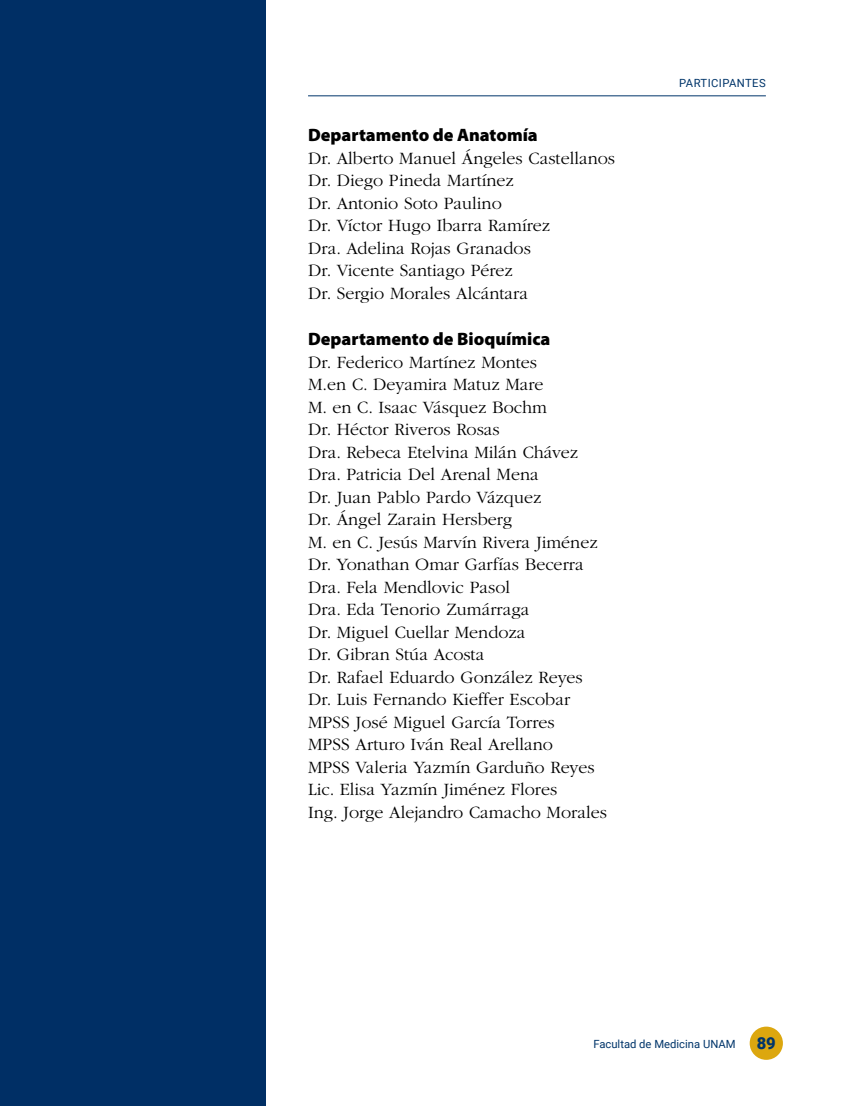
<style>
.page{position:relative;width:851px;height:1106px;background:#fff}
.page>*{position:absolute;margin:0;border:0;box-sizing:border-box;transform-origin:0 0}
.t1{font:300 18px/22.5px "ITC Garamond Std";color:#000}
.t2{font:900 18px "Myriad Pro";color:#000}
.t3{font:900 16.5px "Roboto";color:#00356a}
.t4{font:11.25px "Roboto";color:#00356a}
.t5{font:11.25px "Roboto";letter-spacing:.035em;color:#00356a}
</style>
<div class="page">
<div style="left:0;top:0;width:266px;height:1106px;background:#002f65"></div>
<div style="left:749px;top:1026px;width:33px;height:33px;background:#dca70f;border-radius:50%"></div>
<hr style="left:308px;top:96px;width:457px;height:1px;background:#00356a">
<p class="t2" style="left:308px;top:125px;width:231px">Departamento de Anatomía</p>
<p class="t1" style="left:308px;top:147px;width:308px">Dr. Alberto Manuel Ángeles Castellanos<br>Dr. Diego Pineda Martínez<br>Dr. Antonio Soto Paulino<br>Dr. Víctor Hugo Ibarra Ramírez<br>Dra. Adelina Rojas Granados<br>Dr. Vicente Santiago Pérez<br>Dr. Sergio Morales Alcántara</p>
<p class="t2" style="left:308px;top:329px;width:244px">Departamento de Bioquímica</p>
<p class="t1" style="left:308px;top:351px;width:300px">Dr. Federico Martínez Montes<br>M.en C. Deyamira Matuz Mare<br>M. en C. Isaac Vásquez Bochm<br>Dr. Héctor Riveros Rosas<br>Dra. Rebeca Etelvina Milán Chávez<br>Dra. Patricia Del Arenal Mena<br>Dr. Juan Pablo Pardo Vázquez<br>Dr. Ángel Zarain Hersberg<br>M. en C. Jesús Marvín Rivera Jiménez<br>Dr. Yonathan Omar Garfías Becerra<br>Dra. Fela Mendlovic Pasol<br>Dra. Eda Tenorio Zumárraga<br>Dr. Miguel Cuellar Mendoza<br>Dr. Gibran Stúa Acosta<br>Dr. Rafael Eduardo González Reyes<br>Dr. Luis Fernando Kieffer Escobar<br>MPSS José Miguel García Torres<br>MPSS Arturo Iván Real Arellano<br>MPSS Valeria Yazmín Garduño Reyes<br>Lic. Elisa Yazmín Jiménez Flores<br>Ing. Jorge Alejandro Camacho Morales</p>
<p class="t5" style="left:679px;top:75px;width:88px">PARTICIPANTES</p>
<p class="t4" style="left:593px;top:1036px;width:144px">Facultad de Medicina UNAM</p>
<p class="t3" style="left:756px;top:1032px;width:21px">89</p>
</div>
